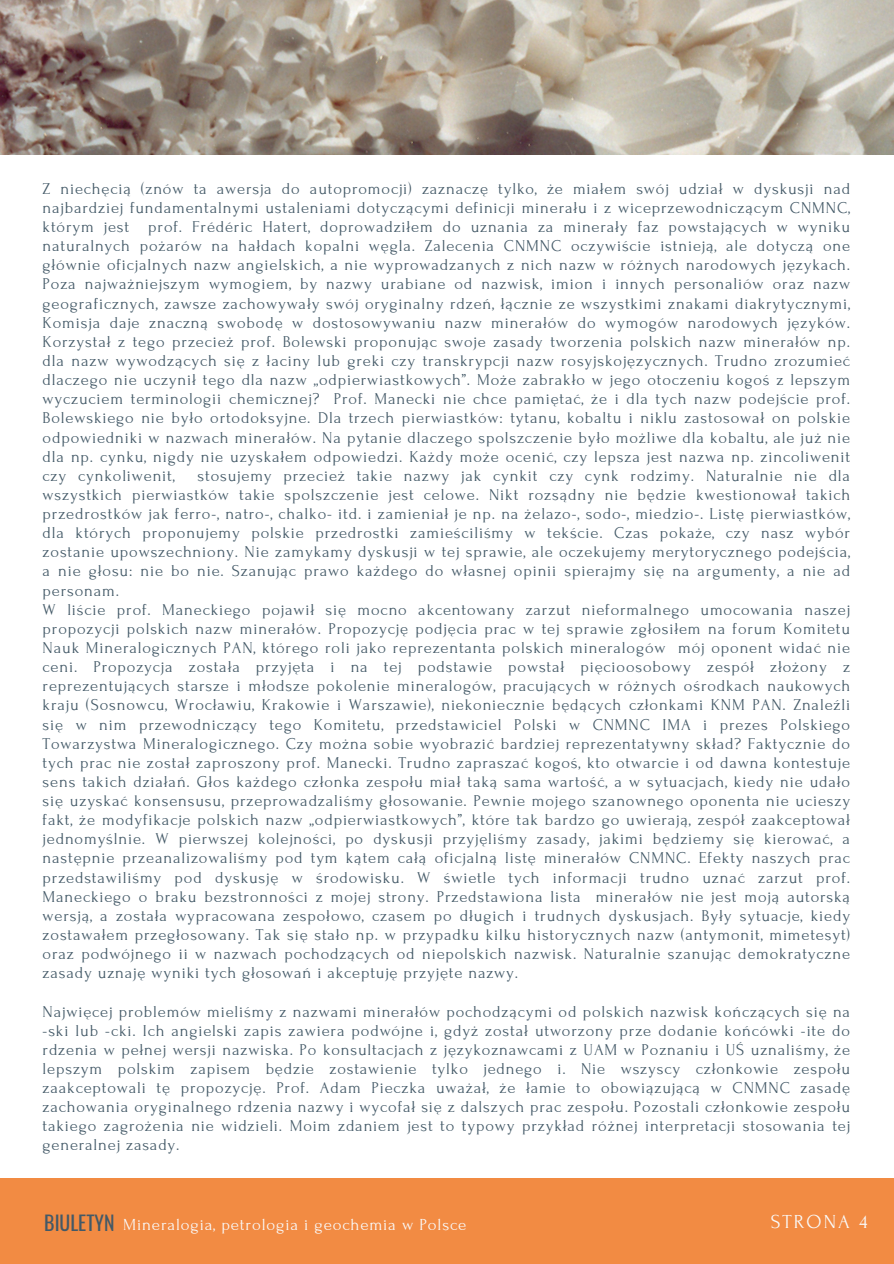
<style>
.page{position:relative;width:894px;height:1264px;background:#fff}
.page>*{position:absolute;margin:0;border:0;box-sizing:border-box;transform-origin:0 0}
.t1{font:19.8px "Oswald";color:#435967}
.t2{font:19.8px "Forum";letter-spacing:.1em;color:#fafafa}
.t3{font:16.8px "Forum";letter-spacing:.05em;color:#fafafa}
.t4{font:16.5px/19.2px "Forum";letter-spacing:.05em;color:#435967;text-align:justify}
</style>
<div class="page">
<div style="left:0;top:1177px;width:893px;height:86px;background:#f28b43"></div>
<img style="left:0;top:0;width:893px;height:154px">
<h1 class="t4" style="left:43px;top:179px;width:808px">Z niechęcią (znów ta awersja do autopromocji) zaznaczę tylko, że miałem swój udział w dyskusji nad najbardziej fundamentalnymi ustaleniami dotyczącymi definicji minerału i z wiceprzewodniczącym CNMNC, którym jest prof. Frédéric Hatert, doprowadziłem do uznania za minerały faz powstających w wyniku naturalnych pożarów na hałdach kopalni węgla. Zalecenia CNMNC oczywiście istnieją, ale dotyczą one głównie oficjalnych nazw angielskich, a nie wyprowadzanych z nich nazw w różnych narodowych językach.<br>Poza najważniejszym wymogiem, by nazwy urabiane od nazwisk, imion i innych personaliów oraz nazw geograficznych, zawsze zachowywały swój oryginalny rdzeń, łącznie ze wszystkimi znakami diakrytycznymi, Komisja daje znaczną swobodę w dostosowywaniu nazw minerałów do wymogów narodowych języków.<br>Korzystał z tego przecież prof. Bolewski proponując swoje zasady tworzenia polskich nazw minerałów np. dla nazw wywodzących się z łaciny lub greki czy transkrypcji nazw rosyjskojęzycznych. Trudno zrozumieć dlaczego nie uczynił tego dla nazw „odpierwiastkowych”. Może zabrakło w jego otoczeniu kogoś z lepszym wyczuciem terminologii chemicznej? Prof. Manecki nie chce pamiętać, że i dla tych nazw podejście prof.<br>Bolewskiego nie było ortodoksyjne. Dla trzech pierwiastków: tytanu, kobaltu i niklu zastosował on polskie odpowiedniki w nazwach minerałów. Na pytanie dlaczego spolszczenie było możliwe dla kobaltu, ale już nie dla np. cynku, nigdy nie uzyskałem odpowiedzi. Każdy może ocenić, czy lepsza jest nazwa np. zincoliwenit czy cynkoliwenit,</h1>
<h1 class="t4" style="left:43px;top:466px;width:808px;text-indent:155px">stosujemy przecież takie nazwy jak cynkit czy cynk rodzimy. Naturalnie nie dla wszystkich pierwiastków takie spolszczenie jest celowe. Nikt rozsądny nie będzie kwestionował takich przedrostków jak ferro-, natro-, chalko- itd. i zamieniał je np. na żelazo-, sodo-, miedzio-. Listę pierwiastków, dla których proponujemy polskie przedrostki zamieściliśmy w tekście. Czas pokaże, czy nasz wybór zostanie upowszechniony. Nie zamykamy dyskusji w tej sprawie, ale oczekujemy merytorycznego podejścia, a nie głosu: nie bo nie. Szanując prawo każdego do własnej opinii spierajmy się na argumenty, a nie ad personam.</h1>
<h1 class="t4" style="left:43px;top:600px;width:808px">W liście prof. Maneckiego pojawił się mocno akcentowany zarzut nieformalnego umocowania naszej propozycji polskich nazw minerałów. Propozycję podjęcia prac w tej sprawie zgłosiłem na forum Komitetu Nauk Mineralogicznych PAN, którego roli jako reprezentanta polskich mineralogów mój oponent widać nie ceni. Propozycja została przyjęta i na tej podstawie powstał pięcioosobowy zespół złożony z reprezentujących starsze i młodsze pokolenie mineralogów, pracujących w różnych ośrodkach naukowych kraju (Sosnowcu, Wrocławiu, Krakowie i Warszawie), niekoniecznie będących członkami KNM PAN. Znaleźli się w nim przewodniczący tego Komitetu, przedstawiciel Polski w CNMNC IMA i prezes Polskiego Towarzystwa Mineralogicznego. Czy można sobie wyobrazić bardziej reprezentatywny skład? Faktycznie do tych prac nie został zaproszony prof. Manecki. Trudno zapraszać kogoś, kto otwarcie i od dawna kontestuje sens takich działań. Głos każdego członka zespołu miał taką sama wartość, a w sytuacjach, kiedy nie udało się uzyskać konsensusu, przeprowadzaliśmy głosowanie. Pewnie mojego szanownego oponenta nie ucieszy fakt, że modyfikacje polskich nazw „odpierwiastkowych”, które tak bardzo go uwierają, zespół zaakceptował jednomyślnie. W pierwszej kolejności, po dyskusji przyjęliśmy zasady, jakimi będziemy się kierować, a następnie przeanalizowaliśmy pod tym kątem całą oficjalną listę minerałów CNMNC. Efekty naszych prac przedstawiliśmy pod dyskusję w środowisku. W świetle tych informacji trudno uznać zarzut prof.<br>Maneckiego o braku bezstronności z mojej strony. Przedstawiona lista minerałów nie jest moją autorską wersją, a została wypracowana zespołowo, czasem po długich i trudnych dyskusjach. Były sytuacje, kiedy zostawałem przegłosowany. Tak się stało np. w przypadku kilku historycznych nazw (antymonit, mimetesyt) oraz podwójnego ii w nazwach pochodzących od niepolskich nazwisk. Naturalnie szanując demokratyczne zasady uznaję wyniki tych głosowań i akceptuję przyjęte nazwy.</h1>
<p class="t4" style="left:43px;top:1001px;width:808px">Najwięcej problemów mieliśmy z nazwami minerałów pochodzącymi od polskich nazwisk kończących się na -ski lub -cki. Ich angielski zapis zawiera podwójne i, gdyż został utworzony prze dodanie końcówki -ite do rdzenia w pełnej wersji nazwiska. Po konsultacjach z językoznawcami z UAM w Poznaniu i UŚ uznaliśmy, że lepszym polskim zapisem będzie zostawienie tylko jednego i. Nie wszyscy członkowie zespołu zaakceptowali tę propozycję. Prof. Adam Pieczka uważał, że łamie to obowiązującą w CNMNC zasadę zachowania oryginalnego rdzenia nazwy i wycofał się z dalszych prac zespołu. Pozostali członkowie zespołu takiego zagrożenia nie widzieli. Moim zdaniem jest to typowy przykład różnej interpretacji stosowania tej generalnej zasady.</p>
<p class="t1" style="left:44px;top:1206px;width:72px">BIULETYN</p>
<p class="t3" style="left:123px;top:1215px;width:345px">Mineralogia, petrologia i geochemia w Polsce</p>
<p class="t2" style="left:770px;top:1210px;width:98px">STRONA 4</p>
</div>
